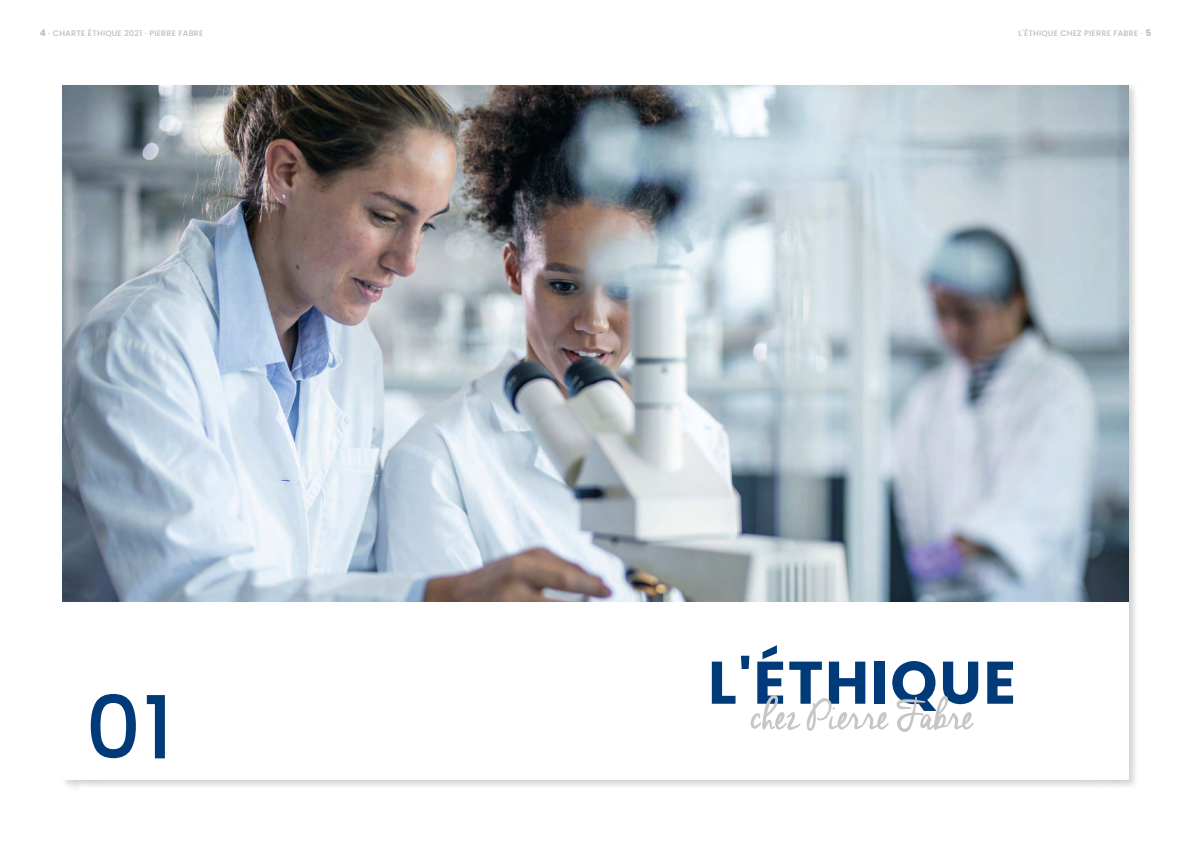
<style>
.page{position:relative;width:1191px;height:842px;background:#fff}
.page>*{position:absolute;margin:0;border:0;box-sizing:border-box;transform-origin:0 0}
.t1{font:700 60px "Poppins";letter-spacing:.03em;color:#003a78}
.t2{font:50px "Cheddar Jack";letter-spacing:-.015em;color:#c6c6c6}
.t3{font:500 8px "Poppins";letter-spacing:.03em;color:#bcbcbc}
.s1{font-weight:700;font-size:9px}
</style>
<div class="page">
<div style="left:61px;top:83px;width:1077px;height:706px;background:#1d1d1b;opacity:.2"></div>
<div style="left:62px;top:85px;width:1066px;height:695px;background:#fff"></div>
<img style="left:62px;top:85px;width:1066px;height:516px">
<svg style="left:91px;top:694px;width:74px;height:64px"></svg>
<p class="t3" style="left:40px;top:29px;width:165px"><span class="s1">4</span> · CHARTE ÉTHIQUE 2021 · PIERRE FABRE</p>
<p class="t3" style="left:1018px;top:29px;width:134px">L'ÉTHIQUE CHEZ PIERRE FABRE · <span class="s1">5</span></p>
<h1 class="t1" style="left:708px;top:648px;width:309px">L'ÉTHIQUE</h1>
<h2 class="t2" style="left:750px;top:688px;width:224px">chez Pierre Fabre</h2>
</div>
